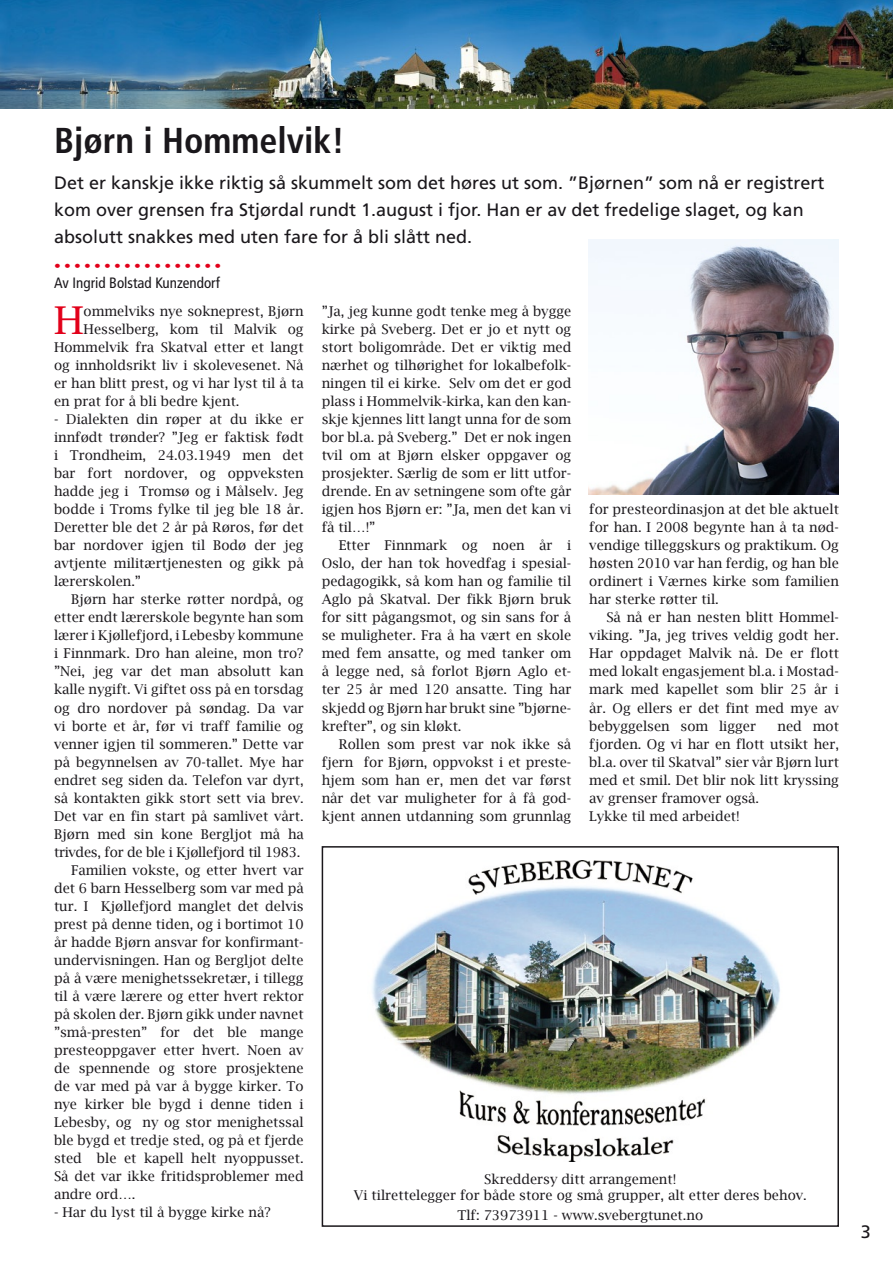
<style>
.page{position:relative;width:893px;height:1263px;background:#fff}
.page>*{position:absolute;margin:0;border:0;box-sizing:border-box;transform-origin:0 0}
.t1{font:38.4px "Lucida Bright";color:#e2001a}
.t2{font:700 condensed 36px "Frutiger LT Std";color:#1a171b}
.t3{font:18px/27px "Frutiger LT Std";color:#1a171b}
.t4{font:condensed 15px "Frutiger LT Std";color:#1a171b}
.t5{font:13.5px/18px "Lucida Bright";color:#1a171b;text-align:justify}
.t6{font:13.5px "Lucida Bright";letter-spacing:-.02em;color:#1a171b}
.t7{font:condensed 12px "Frutiger LT Std";color:#e2001a;scale:1.13 1}
</style>
<div class="page">
<img style="left:372px;top:860px;width:408px;height:302px">
<div style="left:322px;top:846px;width:517px;height:381px;border:2px solid #1a171b"></div>
<img style="left:0;top:0;width:893px;height:108px">
<img style="left:588px;top:239px;width:251px;height:255px">
<h2 class="t2" style="left:54px;top:119px;width:292px">Bjørn i Hommelvik!</h2>
<h3 class="t3" style="left:54px;top:169px;width:772px">Det er kanskje ikke riktig så skummelt som det høres ut som. ”Bjørnen” som nå er registrert kom over grensen fra Stjørdal rundt 1.august i fjor. Han er av det fredelige slaget, og kan absolutt snakkes med uten fare for å bli slått ned.</h3>
<p class="t7" style="left:54px;top:259px;width:150px">• • • • • • • • • • • • • • • • •</p>
<p class="t4" style="left:54px;top:274px;width:167px">Av Ingrid Bolstad Kunzendorf</p>
<h1 class="t1" style="left:54px;top:299px;width:31px">H</h1>
<p class="t5" style="left:84px;top:303px;width:221px">ommelviks nye sokneprest, Bjørn</p>
<p class="t5" style="left:322px;top:303px;width:251px">”Ja, jeg kunne godt tenke meg å bygge kirke på Sveberg. Det er jo et nytt og stort boligområde. Det er viktig med nærhet og tilhørighet for lokalbefolk&shy;ningen til ei kirke. Selv om det er god plass i Hommelvik-kirka, kan den kan&shy;skje kjennes litt langt unna for de som bor bl.a. på Sveberg.” Det er nok ingen tvil om at Bjørn elsker oppgaver og prosjekter. Særlig de som er litt utfor&shy;drende. En av setningene som ofte går igjen hos Bjørn er: ”Ja, men det kan vi få til…!”</p>
<p class="t5" style="left:322px;top:537px;width:251px;text-indent:17px">Etter Finnmark og noen år i Oslo, der han tok hovedfag i spesial&shy;pedagogikk, så kom han og familie til Aglo på Skatval. Der fikk Bjørn bruk for sitt pågangsmot, og sin sans for å se muligheter. Fra å ha vært en skole med fem ansatte, og med tanker om å legge ned, så forlot Bjørn Aglo et&shy;ter 25 år med 120 ansatte. Ting har skjedd og Bjørn har brukt sine ”bjørne&shy;krefter”, og sin kløkt.</p>
<p class="t5" style="left:322px;top:735px;width:251px;text-indent:17px">Rollen som prest var nok ikke så fjern for Bjørn, oppvokst i et preste&shy;hjem som han er, men det var først når det var muligheter for å få god&shy;kjent annen utdanning som grunnlag</p>
<p class="t5" style="left:84px;top:321px;width:222px">Hesselberg, kom til Malvik og</p>
<p class="t5" style="left:54px;top:339px;width:251px">Hommelvik fra Skatval etter et langt</p>
<p class="t5" style="left:54px;top:357px;width:251px">og innholdsrikt liv i skolevesenet. Nå</p>
<p class="t5" style="left:54px;top:375px;width:251px">er han blitt prest, og vi har lyst til å ta</p>
<p class="t5" style="left:54px;top:393px;width:187px">en prat for å bli bedre kjent.</p>
<p class="t5" style="left:54px;top:411px;width:251px">- Dialekten din røper at du ikke er innfødt trønder? ”Jeg er faktisk født i Trondheim, 24.03.1949 men det bar fort nordover, og oppveksten hadde jeg i Tromsø og i Målselv. Jeg bodde i Troms fylke til jeg ble 18 år.<br>Deretter ble det 2 år på Røros, før det bar nordover igjen til Bodø der jeg avtjente militærtjenesten og gikk på lærerskolen.”</p>
<p class="t5" style="left:71px;top:591px;width:234px">Bjørn har sterke røtter nordpå, og</p>
<p class="t5" style="left:54px;top:609px;width:251px">etter endt lærerskole begynte han som</p>
<p class="t5" style="left:54px;top:627px;width:251px">lærer i Kjøllefjord, i Lebesby kommune</p>
<p class="t5" style="left:54px;top:645px;width:251px">i Finnmark. Dro han aleine, mon tro?</p>
<p class="t5" style="left:54px;top:663px;width:251px">”Nei, jeg var det man absolutt kan</p>
<p class="t5" style="left:54px;top:681px;width:251px">kalle nygift. Vi giftet oss på en torsdag</p>
<p class="t5" style="left:54px;top:699px;width:251px">og dro nordover på søndag. Da var</p>
<p class="t5" style="left:54px;top:717px;width:251px">vi borte et år, før vi traff familie og</p>
<p class="t5" style="left:54px;top:735px;width:251px">venner igjen til sommeren.” Dette var</p>
<p class="t5" style="left:54px;top:753px;width:251px">på begynnelsen av 70-tallet. Mye har</p>
<p class="t5" style="left:54px;top:771px;width:251px">endret seg siden da. Telefon var dyrt,</p>
<p class="t5" style="left:54px;top:789px;width:251px">så kontakten gikk stort sett via brev.</p>
<p class="t5" style="left:54px;top:807px;width:251px">Det var en fin start på samlivet vårt.</p>
<p class="t5" style="left:54px;top:825px;width:251px">Bjørn med sin kone Bergljot må ha</p>
<p class="t6" style="left:54px;top:844px;width:248px">trivdes, for de ble i Kjøllefjord til 1983.</p>
<p class="t5" style="left:71px;top:861px;width:234px">Familien vokste, og etter hvert var</p>
<p class="t5" style="left:54px;top:879px;width:251px">det 6 barn Hesselberg som var med på</p>
<p class="t5" style="left:54px;top:897px;width:251px">tur. I Kjøllefjord manglet det delvis</p>
<p class="t5" style="left:54px;top:915px;width:251px">prest på denne tiden, og i bortimot 10</p>
<p class="t5" style="left:54px;top:933px;width:251px">år hadde Bjørn ansvar for konfirmant-</p>
<p class="t5" style="left:54px;top:951px;width:251px">undervisningen. Han og Bergljot delte</p>
<p class="t5" style="left:54px;top:969px;width:251px">på å være menighetssekretær, i tillegg</p>
<p class="t5" style="left:54px;top:987px;width:251px">til å være lærere og etter hvert rektor</p>
<p class="t5" style="left:54px;top:1005px;width:251px">på skolen der. Bjørn gikk under navnet</p>
<p class="t5" style="left:54px;top:1023px;width:251px">”små-presten” for det ble mange</p>
<p class="t5" style="left:54px;top:1041px;width:251px">presteoppgaver etter hvert. Noen av</p>
<p class="t5" style="left:54px;top:1059px;width:251px">de spennende og store prosjektene</p>
<p class="t5" style="left:54px;top:1077px;width:251px">de var med på var å bygge kirker. To</p>
<p class="t5" style="left:54px;top:1095px;width:251px">nye kirker ble bygd i denne tiden i</p>
<p class="t5" style="left:54px;top:1113px;width:251px">Lebesby, og ny og stor menighetssal</p>
<p class="t5" style="left:54px;top:1131px;width:251px">ble bygd et tredje sted, og på et fjerde</p>
<p class="t5" style="left:54px;top:1149px;width:251px">sted ble et kapell helt nyoppusset.</p>
<p class="t5" style="left:54px;top:1167px;width:251px">Så det var ikke fritidsproblemer med</p>
<p class="t5" style="left:54px;top:1185px;width:83px">andre ord….</p>
<p class="t5" style="left:54px;top:1203px;width:218px">- Har du lyst til å bygge kirke nå?</p>
<p class="t5" style="left:589px;top:501px;width:251px">for presteordinasjon at det ble aktuelt for han. I 2008 begynte han å ta nød&shy;vendige tilleggskurs og praktikum. Og høsten 2010 var han ferdig, og han ble ordinert i Værnes kirke som familien har sterke røtter til.</p>
<p class="t5" style="left:589px;top:609px;width:251px;text-indent:17px">Så nå er han nesten blitt Hommel&shy;viking. ”Ja, jeg trives veldig godt her.<br>Har oppdaget Malvik nå. De er flott med lokalt engasjement bl.a. i Mostad&shy;mark med kapellet som blir 25 år i år. Og ellers er det fint med mye av bebyggelsen som ligger</p>
<p class="t5" style="left:589px;top:717px;width:251px;text-align:left;text-indent:188px">ned mot fjorden. Og vi har en flott utsikt her, bl.a. over til Skatval” sier vår Bjørn lurt med et smil. Det blir nok litt kryssing av grenser framover også.<br>Lykke til med arbeidet!</p>
<p class="t5" style="left:354px;top:1170px;width:454px;line-height:16.5px;text-align:center">Skreddersy ditt arrangement!<br>Vi tilrettelegger for både store og små grupper, alt etter deres behov.</p>
<p class="t5" style="left:457px;top:1206px;width:247px">Tlf: 73973911 - www.svebergtunet.no</p>
<h3 class="t3" style="left:861px;top:1218px;width:12px">3</h3>
</div>
